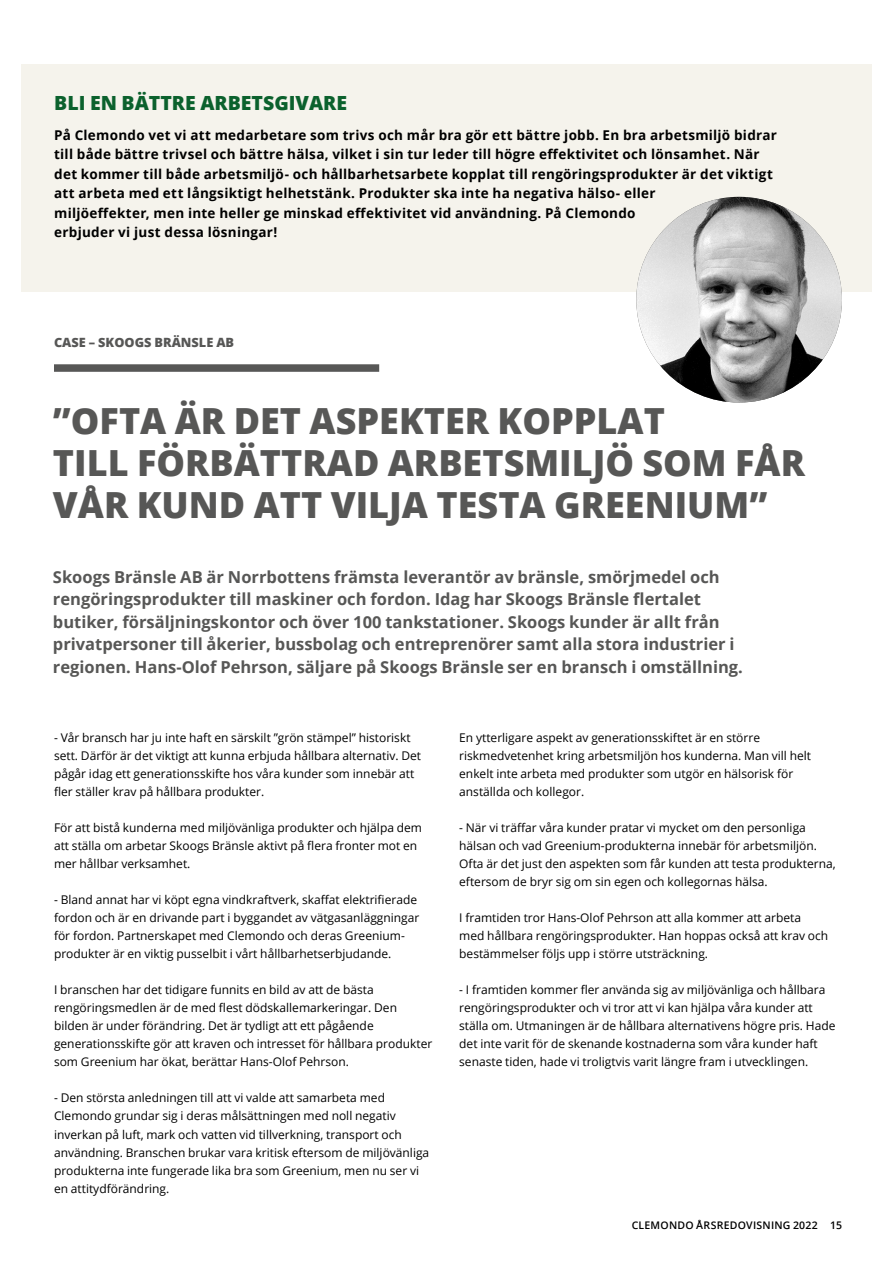
<style>
.page{position:relative;width:893px;height:1263px;background:#fff}
.page>*{position:absolute;margin:0;border:0;box-sizing:border-box;transform-origin:0 0}
.t1{font:800 36px/42px "Open Sans";color:#575756}
.t2{font:800 19.5px "Open Sans";color:#0b612d}
.t3{font:700 16.5px/22.5px "Open Sans";color:#575756}
.t4{font:700 13.5px/19.5px "Open Sans";letter-spacing:.02em;color:#000}
.t5{font:800 12.75px "Open Sans";color:#575756}
.t6{font:12px/18px "Open Sans";color:#000}
.t7{font:600 10.5px "Open Sans";letter-spacing:.025em;color:#000}
</style>
<div class="page">
<div style="left:54px;top:364px;width:325px;height:8px;background:#575756"></div>
<div style="left:21px;top:64px;width:851px;height:228px;background:#f5f3ec"></div>
<img style="left:636px;top:197px;width:206px;height:206px;border-radius:103px">
<h2 class="t2" style="left:54px;top:88px;width:294px">BLI EN BÄTTRE ARBETSGIVARE</h2>
<p class="t4" style="left:54px;top:125px;width:724px">På Clemondo vet vi att medarbetare som trivs och mår bra gör ett bättre jobb. En bra arbetsmiljö bidrar till både bättre trivsel och bättre hälsa, vilket i sin tur leder till högre effektivitet och lönsamhet. När det kommer till både arbetsmiljö- och hållbarhetsarbete kopplat till rengöringsprodukter är det viktigt att arbeta med ett långsiktigt helhetstänk. Produkter ska inte ha negativa hälso- eller<br>miljöeffekter, men inte heller ge minskad effektivitet vid användning. På Clemondo<br>erbjuder vi just dessa lösningar!</p>
<p class="t5" style="left:54px;top:332px;width:182px">CASE – SKOOGS BRÄNSLE AB</p>
<h1 class="t1" style="left:53px;top:398px;width:754px">”OFTA ÄR DET ASPEKTER KOPPLAT<br>TILL FÖRBÄTTRAD ARBETSMILJÖ SOM FÅR<br>VÅR KUND ATT VILJA TESTA GREENIUM”</h1>
<p class="t3" style="left:53px;top:565px;width:691px">Skoogs Bränsle AB är Norrbottens främsta leverantör av bränsle, smörjmedel och rengöringsprodukter till maskiner och fordon. Idag har Skoogs Bränsle flertalet butiker, försäljningskontor och över 100 tankstationer. Skoogs kunder är allt från privatpersoner till åkerier, bussbolag och entreprenörer samt alla stora industrier i regionen. Hans-Olof Pehrson, säljare på Skoogs Bränsle ser en bransch i omställning.</p>
<p class="t6" style="left:54px;top:729px;width:369px">- Vår bransch har ju inte haft en särskilt ”grön stämpel” historiskt sett. Därför är det viktigt att kunna erbjuda hållbara alternativ. Det pågår idag ett generationsskifte hos våra kunder som innebär att fler ställer krav på hållbara produkter.</p>
<p class="t6" style="left:54px;top:819px;width:370px">För att bistå kunderna med miljövänliga produkter och hjälpa dem att ställa om arbetar Skoogs Bränsle aktivt på flera fronter mot en mer hållbar verksamhet.</p>
<p class="t6" style="left:54px;top:891px;width:367px">- Bland annat har vi köpt egna vindkraftverk, skaffat elektrifierade fordon och är en drivande part i byggandet av vätgasanläggningar för fordon. Partnerskapet med Clemondo och deras Greenium&shy;produkter är en viktig pusselbit i vårt hållbarhetserbjudande.</p>
<p class="t6" style="left:54px;top:981px;width:380px">I branschen har det tidigare funnits en bild av att de bästa rengöringsmedlen är de med flest dödskallemarkeringar. Den bilden är under förändring. Det är tydligt att ett pågående generationsskifte gör att kraven och intresset för hållbara produkter som Greenium har ökat, berättar Hans-Olof Pehrson.</p>
<p class="t6" style="left:54px;top:1089px;width:377px">- Den största anledningen till att vi valde att samarbeta med Clemondo grundar sig i deras målsättningen med noll negativ inverkan på luft, mark och vatten vid tillverkning, transport och användning. Branschen brukar vara kritisk eftersom de miljövänliga produkterna inte fungerade lika bra som Greenium, men nu ser vi en attitydförändring.</p>
<p class="t6" style="left:459px;top:729px;width:353px">En ytterligare aspekt av generationsskiftet är en större riskmedvetenhet kring arbetsmiljön hos kunderna. Man vill helt enkelt inte arbeta med produkter som utgör en hälsorisk för anställda och kollegor.</p>
<p class="t6" style="left:459px;top:819px;width:378px">- När vi träffar våra kunder pratar vi mycket om den personliga hälsan och vad Greenium-produkterna innebär för arbetsmiljön.<br>Ofta är det just den aspekten som får kunden att testa produkterna, eftersom de bryr sig om sin egen och kollegornas hälsa.</p>
<p class="t6" style="left:459px;top:909px;width:371px">I framtiden tror Hans-Olof Pehrson att alla kommer att arbeta med hållbara rengöringsprodukter. Han hoppas också att krav och bestämmelser följs upp i större utsträckning.</p>
<p class="t6" style="left:459px;top:981px;width:378px">- I framtiden kommer fler använda sig av miljövänliga och hållbara rengöringsprodukter och vi tror att vi kan hjälpa våra kunder att ställa om. Utmaningen är de hållbara alternativens högre pris. Hade det inte varit för de skenande kostnaderna som våra kunder haft senaste tiden, hade vi troligtvis varit längre fram i utvecklingen.</p>
<p class="t7" style="left:632px;top:1218px;width:212px">CLEMONDO ÅRSREDOVISNING 2022 15</p>
</div>
